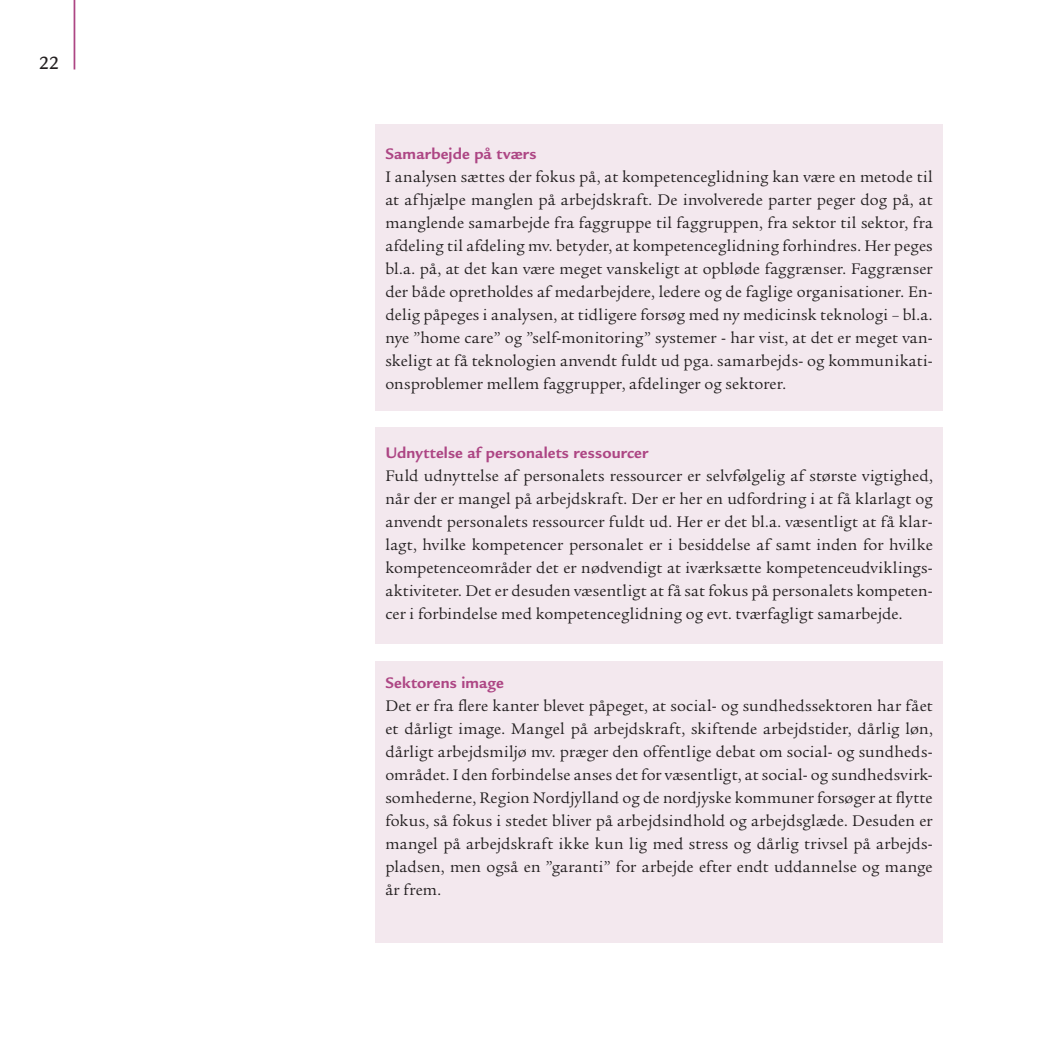
<style>
.page{position:relative;width:1042px;height:1042px;background:#fff}
.page>*{position:absolute;margin:0;border:0;box-sizing:border-box;transform-origin:0 0}
.t1{font:500 19.25px "Legacy Sans Std";color:#231f20}
.t2{font:16.62px/22.9px "Legacy Serif Std";letter-spacing:.01em;color:#231f20;text-align:justify}
.t3{font:700 16.62px "Legacy Sans Std";letter-spacing:.01em;color:#ad4684}
</style>
<div class="page">
<hr style="left:74px;top:0;width:1px;height:69px;background:#ad4684">
<div style="left:375px;top:661px;width:568px;height:282px;background:#f3e8ee"></div>
<div style="left:375px;top:427px;width:568px;height:217px;background:#f3e8ee"></div>
<div style="left:375px;top:124px;width:568px;height:287px;background:#f3e8ee"></div>
<p class="t1" style="left:39px;top:52px;width:22px">22</p>
<p class="t3" style="left:385px;top:144px;width:153px">Samarbejde på tværs</p>
<p class="t2" style="left:385px;top:165px;width:549px">I analysen sættes der fokus på, at kompetenceglidning kan være en metode til at afhjælpe manglen på arbejdskraft. De involverede parter peger dog på, at manglende samarbejde fra faggruppe til faggruppen, fra sektor til sektor, fra afdeling til afdeling mv. betyder, at kompetenceglidning forhindres. Her peges bl.a. på, at det kan være meget vanskeligt at opbløde faggrænser. Faggrænser der både opretholdes af medarbejdere, ledere og de faglige organisationer. En&shy;delig påpeges i analysen, at tidligere forsøg med ny medicinsk teknologi – bl.a. nye ”home care” og ”self-monitoring” systemer - har vist, at det er meget van&shy;skeligt at få teknologien anvendt fuldt ud pga. samarbejds- og kommunikati&shy;onsproblemer mellem faggrupper, afdelinger og sektorer.</p>
<p class="t3" style="left:385px;top:443px;width:264px">Udnyttelse af personalets ressourcer</p>
<p class="t2" style="left:385px;top:464px;width:549px">Fuld udnyttelse af personalets ressourcer er selvfølgelig af største vigtighed, når der er mangel på arbejdskraft. Der er her en udfordring i at få klarlagt og anvendt personalets ressourcer fuldt ud. Her er det bl.a. væsentligt at få klar&shy;lagt, hvilke kompetencer personalet er i besiddelse af samt inden for hvilke kompetenceområder det er nødvendigt at iværksætte kompetenceudviklings&shy;aktiviteter. Det er desuden væsentligt at få sat fokus på personalets kompeten&shy;cer i forbindelse med kompetenceglidning og evt. tværfagligt samarbejde.</p>
<p class="t3" style="left:385px;top:673px;width:120px">Sektorens image</p>
<p class="t2" style="left:385px;top:695px;width:549px">Det er fra flere kanter blevet påpeget, at social- og sundhedssektoren har fået et dårligt image. Mangel på arbejdskraft, skiftende arbejdstider, dårlig løn, dårligt arbejdsmiljø mv. præger den offentlige debat om social- og sundheds&shy;området. I den forbindelse anses det for væsentligt, at social- og sundhedsvirk&shy;somhederne, Region Nordjylland og de nordjyske kommuner forsøger at flytte fokus, så fokus i stedet bliver på arbejdsindhold og arbejdsglæde. Desuden er mangel på arbejdskraft ikke kun lig med stress og dårlig trivsel på arbejds&shy;pladsen, men også en ”garanti” for arbejde efter endt uddannelse og mange år frem.</p>
</div>
